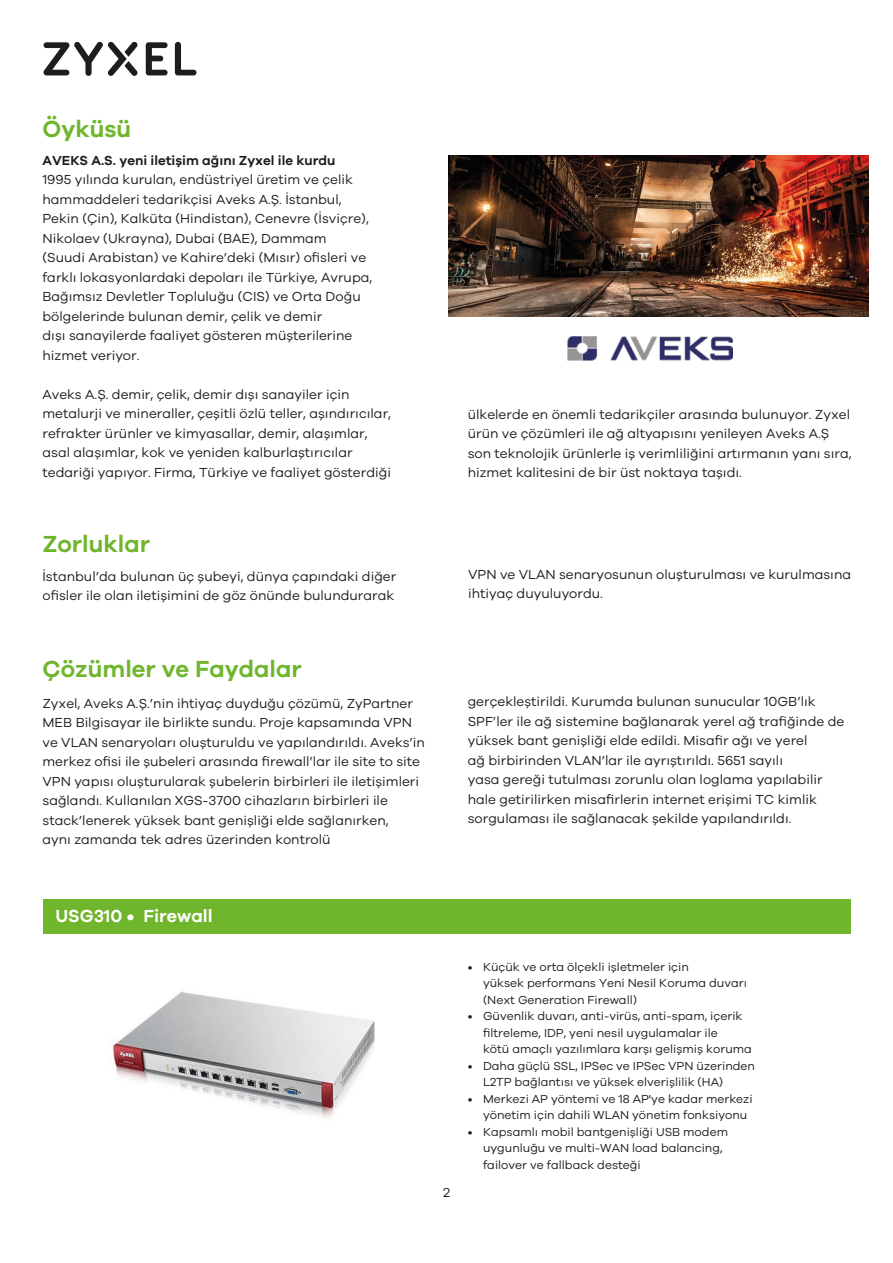
<style>
.page{position:relative;width:893px;height:1263px;background:#fff}
.page>*{position:absolute;margin:0;border:0;box-sizing:border-box;transform-origin:0 0}
.t1{font:600 24px "Galano Grotesque";color:#70b62c}
.t2{font:600 18px "Galano Grotesque";color:#fff}
.t3{font:13.5px/19.5px "Galano Grotesque";color:#1d1d1b}
.t4{font:600 13.5px "Galano Grotesque";color:#1d1d1b}
.t5{font:12px/16.5px "Galano Grotesque";color:#1d1d1b}
</style>
<div class="page">
<svg style="left:175px;top:42px;width:21px;height:33px"></svg>
<svg style="left:146px;top:42px;width:22px;height:33px"></svg>
<svg style="left:43px;top:41px;width:95px;height:35px"></svg>
<img style="left:449px;top:155px;width:420px;height:162px">
<img style="left:567px;top:336px;width:165px;height:25px">
<img style="left:109px;top:991px;width:266px;height:128px">
<div style="left:43px;top:900px;width:807px;height:34px;background:#70b62c"></div>
<h1 class="t1" style="left:43px;top:114px;width:90px">Öyküsü</h1>
<p class="t4" style="left:43px;top:152px;width:295px">AVEKS A.S. yeni iletişim ağını Zyxel ile kurdu</p>
<p class="t3" style="left:43px;top:170px;width:331px">1995 yılında kurulan, endüstriyel üretim ve çelik hammaddeleri tedarikçisi Aveks A.Ş. İstanbul, Pekin (Çin), Kalküta (Hindistan), Cenevre (İsviçre), Nikolaev (Ukrayna), Dubai (BAE), Dammam (Suudi Arabistan) ve Kahire’deki (Mısır) ofisleri ve farklı lokasyonlardaki depoları ile Türkiye, Avrupa, Bağımsız Devletler Topluluğu (CIS) ve Orta Doğu bölgelerinde bulunan demir, çelik ve demir<br>dışı sanayilerde faaliyet gösteren müşterilerine hizmet veriyor.</p>
<p class="t3" style="left:43px;top:384px;width:350px">Aveks A.Ş. demir, çelik, demir dışı sanayiler için metalurji ve mineraller, çeşitli özlü teller, aşındırıcılar, refrakter ürünler ve kimyasallar, demir, alaşımlar, asal alaşımlar, kok ve yeniden kalburlaştırıcılar tedariği yapıyor. Firma, Türkiye ve faaliyet gösterdiği</p>
<h1 class="t1" style="left:43px;top:529px;width:109px">Zorluklar</h1>
<p class="t3" style="left:43px;top:566px;width:355px">İstanbul’da bulunan üç şubeyi, dünya çapındaki diğer ofisler ile olan iletişimini de göz önünde bulundurarak</p>
<h1 class="t1" style="left:43px;top:654px;width:261px">Çözümler ve Faydalar</h1>
<p class="t3" style="left:43px;top:693px;width:384px">Zyxel, Aveks A.Ş.’nin ihtiyaç duyduğu çözümü, ZyPartner MEB Bilgisayar ile birlikte sundu. Proje kapsamında VPN ve VLAN senaryoları oluşturuldu ve yapılandırıldı. Aveks’in merkez ofisi ile şubeleri arasında firewall’lar ile site to site VPN yapısı oluşturularak şubelerin birbirleri ile iletişimleri sağlandı. Kullanılan XGS-3700 cihazların birbirleri ile stack’lenerek yüksek bant genişliği elde sağlanırken,<br>aynı zamanda tek adres üzerinden kontrolü</p>
<p class="t3" style="left:468px;top:404px;width:385px">ülkelerde en önemli tedarikçiler arasında bulunuyor. Zyxel ürün ve çözümleri ile ağ altyapısını yenileyen Aveks A.Ş son teknolojik ürünlerle iş verimliliğini artırmanın yanı sıra, hizmet kalitesini de bir üst noktaya taşıdı.</p>
<p class="t3" style="left:468px;top:564px;width:385px">VPN ve VLAN senaryosunun oluşturulması ve kurulmasına ihtiyaç duyuluyordu.</p>
<p class="t3" style="left:468px;top:691px;width:378px">gerçekleştirildi. Kurumda bulunan sunucular 10GB’lık SPF’ler ile ağ sistemine bağlanarak yerel ağ trafiğinde de yüksek bant genişliği elde edildi. Misafir ağı ve yerel<br>ağ birbirinden VLAN’lar ile ayrıştırıldı. 5651 sayılı<br>yasa gereği tutulması zorunlu olan loglama yapılabilir hale getirilirken misafirlerin internet erişimi TC kimlik sorgulaması ile sağlanacak şekilde yapılandırıldı.</p>
<h2 class="t2" style="left:55px;top:905px;width:159px">USG310 • Firewall</h2>
<p class="t3" style="left:443px;top:1182px;width:8px">2</p>
<p class="t5" style="left:483px;top:958px;width:266px;text-indent:-15px">• Küçük ve orta ölçekli işletmeler için<br>yüksek performans Yeni Nesil Koruma duvarı (Next Generation Firewall)</p>
<p class="t5" style="left:483px;top:1007px;width:270px;text-indent:-15px">• Güvenlik duvarı, anti-virüs, anti-spam, içerik filtreleme, IDP, yeni nesil uygulamalar ile<br>kötü amaçlı yazılımlara karşı gelişmiş koruma</p>
<p class="t5" style="left:483px;top:1057px;width:274px;text-indent:-15px">• Daha güçlü SSL, IPSec ve IPSec VPN üzerinden<br>L2TP bağlantısı ve yüksek elverişlilik (HA)</p>
<p class="t5" style="left:483px;top:1090px;width:271px;text-indent:-15px">• Merkezi AP yöntemi ve 18 AP'ye kadar merkezi yönetim için dahili WLAN yönetim fonksiyonu</p>
<p class="t5" style="left:483px;top:1123px;width:247px;text-indent:-15px">• Kapsamlı mobil bantgenişliği USB modem uygunluğu ve multi-WAN load balancing, failover ve fallback desteği</p>
</div>
